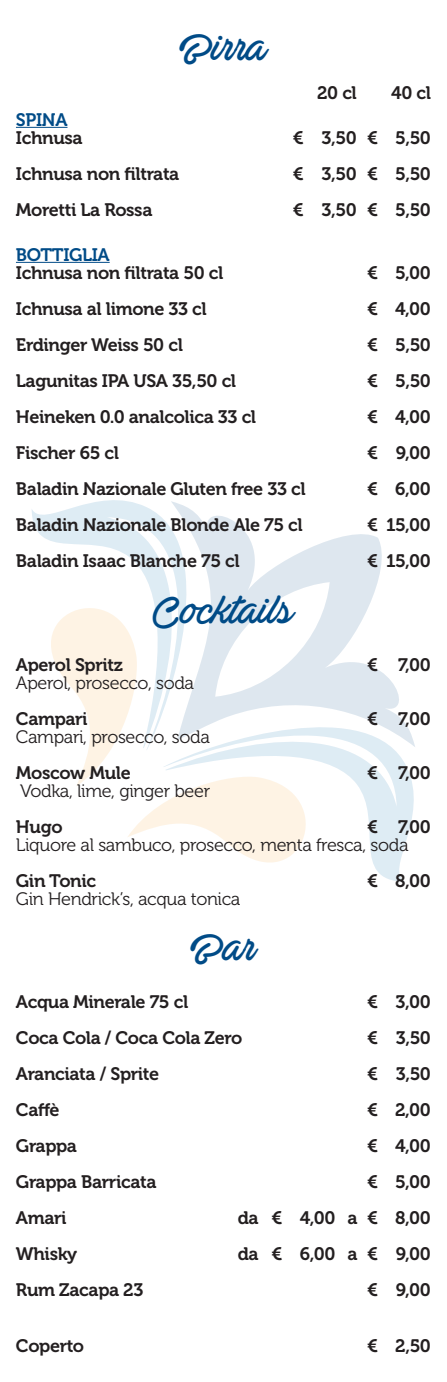
<style>
.page{position:relative;width:447px;height:1382px;background:#fff}
.page>*{position:absolute;margin:0;border:0;box-sizing:border-box;transform-origin:0 0}
.t1{font:45px "Actonia Hand PERSONALUSE";letter-spacing:-.01em;color:#004b87}
.t2{font:18px "Museo 700";letter-spacing:-.02em;color:#231f20}
.t3{font:18px "Museo 300";letter-spacing:-.02em;color:#231f20}
.t4{font:18px "Museo 700";letter-spacing:-.02em;color:#004b87}
</style>
<div class="page">
<svg style="left:76px;top:750px;width:34px;height:36px"></svg>
<svg style="left:128px;top:804px;width:35px;height:33px"></svg>
<svg style="left:163px;top:747px;width:251px;height:135px"></svg>
<svg style="left:32px;top:500px;width:188px;height:250px"></svg>
<svg style="left:171px;top:500px;width:244px;height:247px"></svg>
<hr style="left:16px;top:127px;width:51px;height:1px;background:#004b87">
<hr style="left:16px;top:262px;width:94px;height:1px;background:#004b87">
<p class="t1" style="left:179px;top:24px;width:89px">Birra</p>
<p class="t2" style="left:317px;top:82px;width:41px">20 cl</p>
<p class="t2" style="left:391px;top:82px;width:41px">40 cl</p>
<p class="t4" style="left:16px;top:109px;width:53px">SPINA</p>
<p class="t2" style="left:16px;top:127px;width:68px">Ichnusa</p>
<p class="t2" style="left:292px;top:127px;width:140px">€ 3,50 € 5,50</p>
<p class="t2" style="left:16px;top:163px;width:165px">Ichnusa non filtrata</p>
<p class="t2" style="left:292px;top:163px;width:140px">€ 3,50 € 5,50</p>
<p class="t2" style="left:16px;top:199px;width:138px">Moretti La Rossa</p>
<p class="t2" style="left:292px;top:199px;width:140px">€ 3,50 € 5,50</p>
<p class="t4" style="left:16px;top:244px;width:95px">BOTTIGLIA</p>
<p class="t2" style="left:16px;top:262px;width:209px">Ichnusa non filtrata 50 cl</p>
<p class="t2" style="left:367px;top:262px;width:65px">€ 5,00</p>
<p class="t2" style="left:16px;top:298px;width:192px">Ichnusa al limone 33 cl</p>
<p class="t2" style="left:367px;top:298px;width:65px">€ 4,00</p>
<p class="t2" style="left:16px;top:334px;width:168px">Erdinger Weiss 50 cl</p>
<p class="t2" style="left:367px;top:334px;width:65px">€ 5,50</p>
<p class="t2" style="left:16px;top:370px;width:221px">Lagunitas IPA USA 35,50 cl</p>
<p class="t2" style="left:367px;top:370px;width:65px">€ 5,50</p>
<p class="t2" style="left:16px;top:406px;width:241px">Heineken 0.0 analcolica 33 cl</p>
<p class="t2" style="left:367px;top:406px;width:65px">€ 4,00</p>
<p class="t2" style="left:16px;top:442px;width:104px">Fischer 65 cl</p>
<p class="t2" style="left:367px;top:442px;width:65px">€ 9,00</p>
<p class="t2" style="left:16px;top:478px;width:291px">Baladin Nazionale Gluten free 33 cl</p>
<p class="t2" style="left:367px;top:478px;width:65px">€ 6,00</p>
<p class="t2" style="left:16px;top:514px;width:288px">Baladin Nazionale Blonde Ale 75 cl</p>
<p class="t2" style="left:367px;top:514px;width:65px">€ 15,00</p>
<p class="t2" style="left:16px;top:550px;width:225px">Baladin Isaac Blanche 75 cl</p>
<p class="t2" style="left:367px;top:550px;width:65px">€ 15,00</p>
<p class="t1" style="left:153px;top:588px;width:143px">Cocktails</p>
<p class="t2" style="left:16px;top:655px;width:108px">Aperol Spritz</p>
<p class="t2" style="left:367px;top:655px;width:65px">€ 7,00</p>
<p class="t3" style="left:16px;top:674px;width:179px">Aperol, prosecco, soda</p>
<p class="t2" style="left:16px;top:709px;width:73px">Campari</p>
<p class="t2" style="left:367px;top:709px;width:65px">€ 7,00</p>
<p class="t3" style="left:16px;top:728px;width:195px">Campari, prosecco, soda</p>
<p class="t2" style="left:16px;top:763px;width:116px">Moscow Mule</p>
<p class="t2" style="left:367px;top:763px;width:65px">€ 7,00</p>
<p class="t3" style="left:20px;top:782px;width:191px">Vodka, lime, ginger beer</p>
<p class="t2" style="left:16px;top:817px;width:48px">Hugo</p>
<p class="t2" style="left:367px;top:817px;width:65px">€ 7,00</p>
<p class="t3" style="left:16px;top:836px;width:394px">Liquore al sambuco, prosecco, menta fresca, soda</p>
<p class="t2" style="left:16px;top:871px;width:82px">Gin Tonic</p>
<p class="t2" style="left:367px;top:871px;width:65px">€ 8,00</p>
<p class="t3" style="left:16px;top:890px;width:226px">Gin Hendrick’s, acqua tonica</p>
<p class="t1" style="left:190px;top:925px;width:67px">Bar</p>
<p class="t2" style="left:16px;top:992px;width:174px">Acqua Minerale 75 cl</p>
<p class="t2" style="left:367px;top:992px;width:65px">€ 3,00</p>
<p class="t2" style="left:16px;top:1028px;width:228px">Coca Cola / Coca Cola Zero</p>
<p class="t2" style="left:367px;top:1028px;width:65px">€ 3,50</p>
<p class="t2" style="left:16px;top:1064px;width:145px">Aranciata / Sprite</p>
<p class="t2" style="left:367px;top:1064px;width:65px">€ 3,50</p>
<p class="t2" style="left:16px;top:1100px;width:45px">Caffè</p>
<p class="t2" style="left:367px;top:1100px;width:65px">€ 2,00</p>
<p class="t2" style="left:16px;top:1136px;width:63px">Grappa</p>
<p class="t2" style="left:367px;top:1136px;width:65px">€ 4,00</p>
<p class="t2" style="left:16px;top:1172px;width:142px">Grappa Barricata</p>
<p class="t2" style="left:367px;top:1172px;width:65px">€ 5,00</p>
<p class="t2" style="left:16px;top:1208px;width:52px">Amari</p>
<p class="t2" style="left:237px;top:1208px;width:195px">da € 4,00 a € 8,00</p>
<p class="t2" style="left:16px;top:1244px;width:63px">Whisky</p>
<p class="t2" style="left:237px;top:1244px;width:195px">da € 6,00 a € 9,00</p>
<p class="t2" style="left:16px;top:1280px;width:129px">Rum Zacapa 23</p>
<p class="t2" style="left:367px;top:1280px;width:65px">€ 9,00</p>
<p class="t2" style="left:16px;top:1336px;width:70px">Coperto</p>
<p class="t2" style="left:367px;top:1336px;width:65px">€ 2,50</p>
</div>
